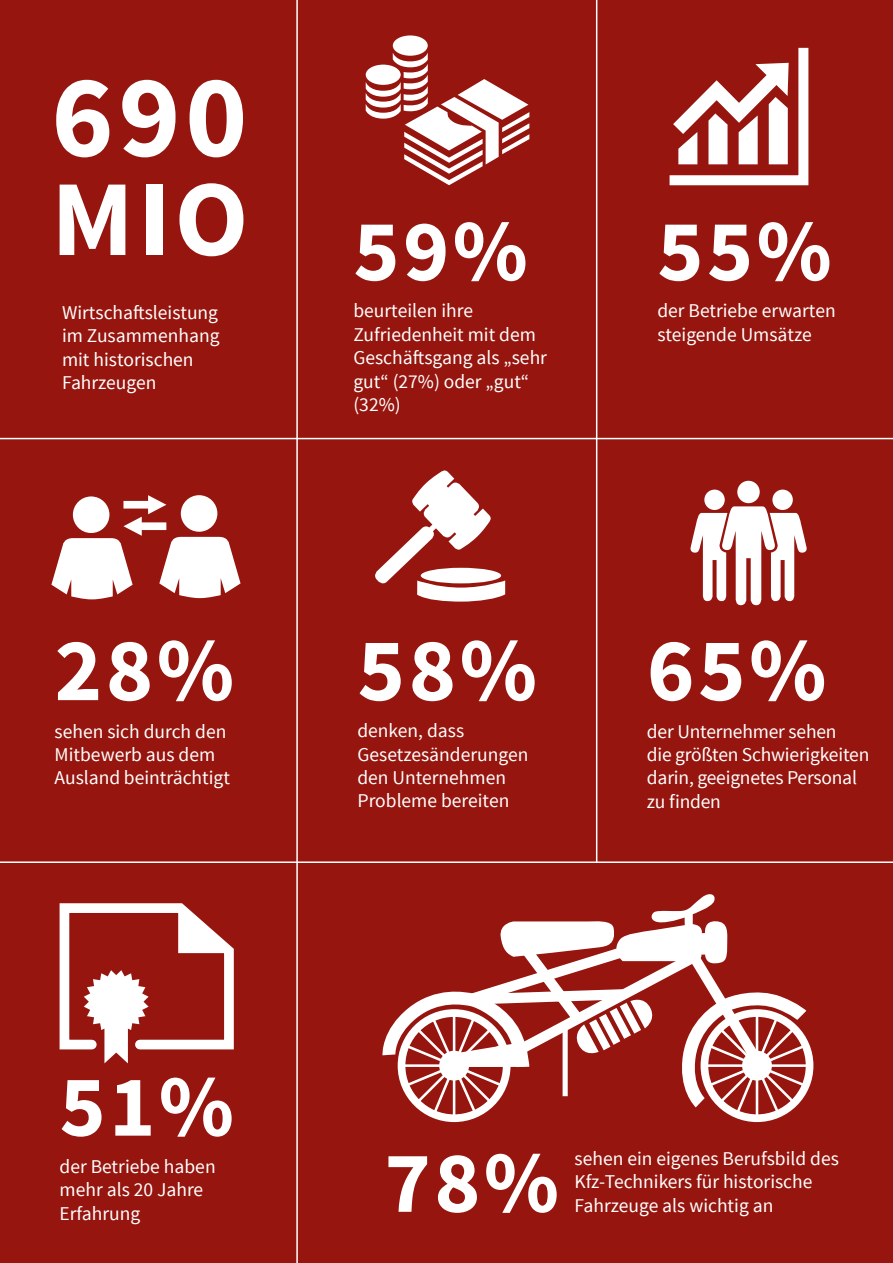
<style>
.page{position:relative;width:893px;height:1263px;background:#96150e}
.page>*{position:absolute;margin:0;border:0;box-sizing:border-box;transform-origin:0 0}
.t1{font:700 117.75px "Source Sans Pro";color:#fff}
.t2{font:700 108px "Source Sans Pro";color:#fff}
.t3{font:700 90px "Source Sans Pro";color:#fff}
.t4{font:700 87.45px "Source Sans Pro";letter-spacing:.04em;color:#fff}
.t5{font:19.5px/23.4px "Source Sans Pro";color:#fff}
</style>
<div class="page">
<hr style="left:0;top:438px;width:893px;height:1px;background:#fff">
<hr style="left:0;top:861px;width:893px;height:2px;background:#fff">
<hr style="left:596px;top:0;width:1px;height:862px;background:#fff">
<hr style="left:296px;top:0;width:2px;height:1263px;background:#fff">
<hr style="left:756px;top:1012px;width:2px;height:107px;background:#fff">
<hr style="left:453px;top:1012px;width:2px;height:107px;background:#fff">
<svg style="left:382px;top:894px;width:432px;height:224px"></svg>
<svg style="left:59px;top:903px;width:175px;height:160px"></svg>
<div style="left:393px;top:35px;width:35px;height:21px;background:#fff;border-radius:50%"></div>
<svg style="left:366px;top:53px;width:163px;height:132px"></svg>
<svg style="left:669px;top:47px;width:140px;height:139px"></svg>
<div style="left:737px;top:481px;width:23px;height:22px;background:#fff;border-radius:50%"></div>
<div style="left:704px;top:490px;width:21px;height:20px;background:#fff;border-radius:50%"></div>
<div style="left:772px;top:490px;width:21px;height:20px;background:#fff;border-radius:50%"></div>
<svg style="left:690px;top:506px;width:117px;height:99px"></svg>
<svg style="left:375px;top:470px;width:130px;height:132px"></svg>
<svg style="left:51px;top:495px;width:190px;height:104px"></svg>
<h1 class="t1" style="left:51px;top:41px;width:197px">690</h1>
<h2 class="t2" style="left:51px;top:150px;width:198px">MIO</h2>
<p class="t5" style="left:62px;top:301px;width:159px">Wirtschaftsleistung im Zusammenhang mit historischen<br>Fahrzeugen</p>
<h3 class="t4" style="left:353px;top:195px;width:176px">59%</h3>
<p class="t5" style="left:353px;top:300px;width:195px">beurteilen ihre<br>Zufriedenheit mit dem<br>Geschäftsgang als „sehr gut“ (27%) oder „gut“ (32%)</p>
<h3 class="t4" style="left:657px;top:195px;width:176px">55%</h3>
<p class="t5" style="left:657px;top:300px;width:180px">der Betriebe erwarten steigende Umsätze</p>
<h3 class="t3" style="left:55px;top:612px;width:181px">28%</h3>
<h3 class="t3" style="left:357px;top:612px;width:470px">58% 65%</h3>
<p class="t5" style="left:55px;top:720px;width:177px">sehen sich durch den<br>Mitbewerb aus dem<br>Ausland beinträchtigt</p>
<h3 class="t4" style="left:60px;top:1050px;width:176px">51%</h3>
<p class="t5" style="left:60px;top:1155px;width:158px">der Betriebe haben mehr als 20 Jahre<br>Erfahrung</p>
<p class="t5" style="left:357px;top:719px;width:172px">denken, dass<br>Gesetzesänderungen den Unternehmen<br>Probleme bereiten</p>
<p class="t5" style="left:647px;top:720px;width:224px">der Unternehmer sehen<br>die größten Schwierigkeiten darin, geeignetes Personal zu finden</p>
<h3 class="t4" style="left:385px;top:1126px;width:176px">78%</h3>
<p class="t5" style="left:575px;top:1147px;width:266px">sehen ein eigenes Berufsbild des<br>Kfz-Technikers für historische<br>Fahrzeuge als wichtig an</p>
</div>
